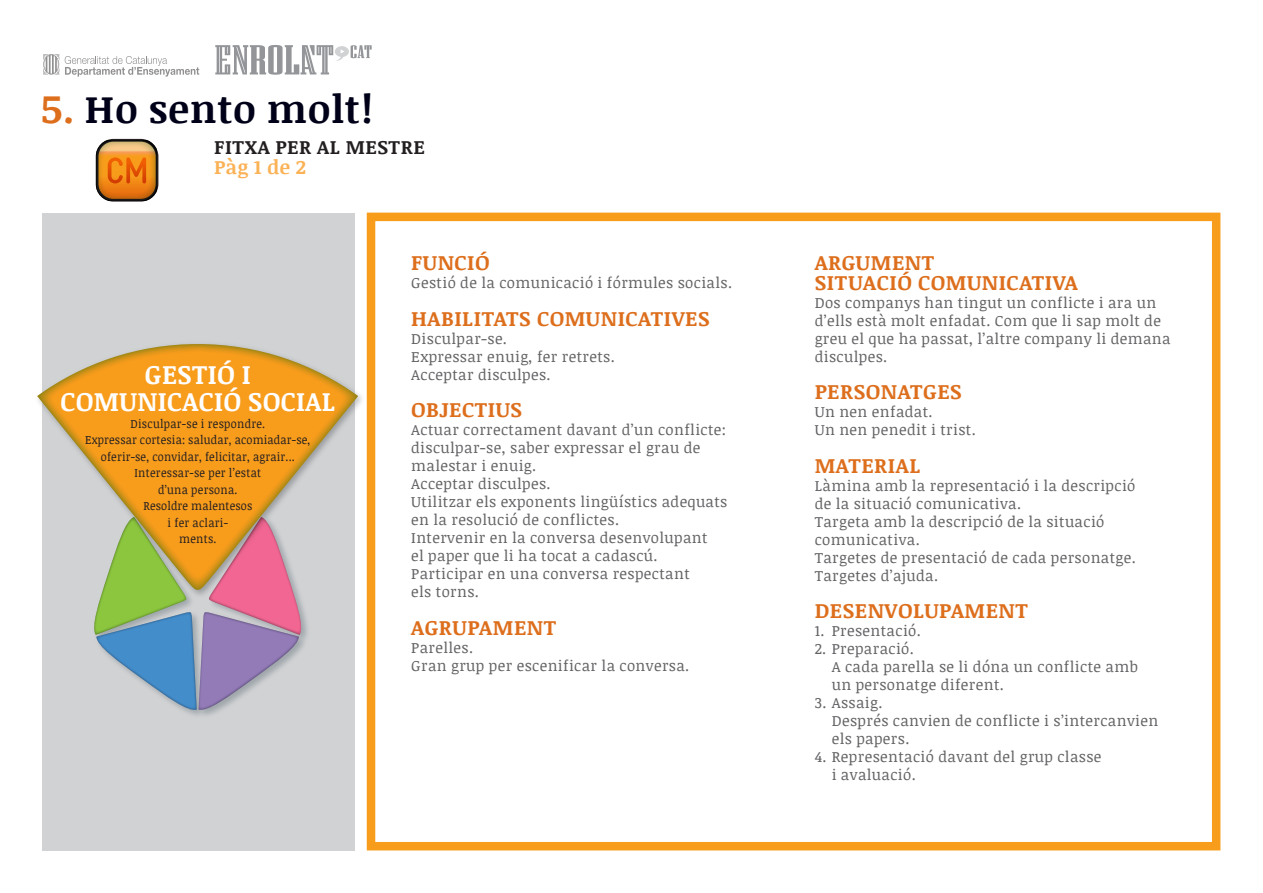
<style>
.page{position:relative;width:1263px;height:893px;background:#fff}
.page>*{position:absolute;margin:0;border:0;box-sizing:border-box;transform-origin:0 0}
.TITOL_FITXA{font:700 39px "Noticia Text";letter-spacing:.025em;color:#000119}
.Titular_1{font:700 27px/27px "Noticia Text";letter-spacing:.015em;color:#fff;text-align:center;scale:.95 1}
.Titular_1-2{font:700 21px/19.5px "Noticia Text";letter-spacing:.025em;color:#dd6e1c}
.Cos_de_Text{font:700 19.5px "Noticia Text";letter-spacing:.025em;color:#231f20}
.Cos_de_Text-2{font:700 19.5px "Noticia Text";color:#fbb256}
.Text_2cols{font:15px/18px "Noticia Text";letter-spacing:.025em;color:#636366}
.Titular_1-3{font:12px/16.5px "Noticia Text";letter-spacing:.015em;color:#231f20;text-align:center;scale:.92 1}
.s1{font-size:40.5px;color:#dd6e1c}
</style>
<div class="page">
<div style="left:43px;top:213px;width:312px;height:637px;background:#d1d2d4"></div>
<div style="left:367px;top:213px;width:853px;height:637px;border:9px solid #f89c1c"></div>
<div style="left:90px;top:600px;width:222px;height:121px;background:#d1d2d4"></div>
<svg style="left:91px;top:600px;width:214px;height:112px;background:#9aa1b8"></svg>
<img style="left:42px;top:339px;width:327px;height:261px">
<svg style="left:37px;top:344px;width:321px;height:246px;background:#e1ae66"></svg>
<div style="left:96px;top:139px;width:62px;height:63px;border:3px solid #231f20;border-radius:16px"></div>
<svg style="left:97px;top:140px;width:60px;height:60px;background:#d2812c"></svg>
<svg style="left:65px;top:56px;width:134px;height:21px"></svg>
<svg style="left:43px;top:54px;width:16px;height:21px"></svg>
<svg style="left:215px;top:45px;width:157px;height:30px"></svg>
<p class="TITOL_FITXA" style="left:41px;top:81px;width:333px"><span class="s1">5.</span> Ho sento molt!</p>
<p class="Cos_de_Text" style="left:214px;top:133px;width:212px">FITXA PER AL MESTRE</p>
<p class="Cos_de_Text-2" style="left:214px;top:153px;width:93px">Pàg 1 de 2</p>
<p class="Titular_1" style="left:61px;top:360px;width:290px">GESTIÓ I<br>COMUNICACIÓ SOCIAL</p>
<p class="Titular_1-3" style="left:85px;top:415px;width:246px">Disculpar-se i respondre.<br>Expressar cortesia: saludar, acomiadar-se, oferir-se, convidar, felicitar, agrair...<br>Interessar-se per l’estat<br>d’una persona.<br>Resoldre malentesos<br>i fer aclari-<br>ments.</p>
<p class="Titular_1-2" style="left:411px;top:252px;width:80px">FUNCIÓ</p>
<p class="Text_2cols" style="left:411px;top:273px;width:322px">Gestió de la comunicació i fórmules socials.</p>
<p class="Titular_1-2" style="left:411px;top:308px;width:300px">HABILITATS COMUNICATIVES</p>
<p class="Text_2cols" style="left:411px;top:329px;width:97px">Disculpar-se.</p>
<p class="Text_2cols" style="left:411px;top:347px;width:205px">Expressar enuig, fer retrets.</p>
<p class="Text_2cols" style="left:411px;top:365px;width:141px">Acceptar disculpes.</p>
<p class="Titular_1-2" style="left:411px;top:399px;width:112px">OBJECTIUS</p>
<p class="Text_2cols" style="left:411px;top:420px;width:317px">Actuar correctament davant d’un conflicte: disculpar-se, saber expressar el grau de</p>
<p class="Text_2cols" style="left:411px;top:456px;width:126px">malestar i enuig.</p>
<p class="Text_2cols" style="left:411px;top:474px;width:141px">Acceptar disculpes.</p>
<p class="Text_2cols" style="left:411px;top:492px;width:318px">Utilitzar els exponents lingüístics adequats</p>
<p class="Text_2cols" style="left:411px;top:510px;width:209px">en la resolució de conflictes.</p>
<p class="Text_2cols" style="left:411px;top:528px;width:298px">Intervenir en la conversa desenvolupant</p>
<p class="Text_2cols" style="left:411px;top:546px;width:248px">el paper que li ha tocat a cadascú.</p>
<p class="Text_2cols" style="left:411px;top:564px;width:280px">Participar en una conversa respectant</p>
<p class="Text_2cols" style="left:411px;top:582px;width:69px">els torns.</p>
<p class="Titular_1-2" style="left:411px;top:617px;width:146px">AGRUPAMENT</p>
<p class="Text_2cols" style="left:411px;top:638px;width:63px">Parelles.</p>
<p class="Text_2cols" style="left:411px;top:656px;width:280px">Gran grup per escenificar la conversa.</p>
<p class="Titular_1-2" style="left:815px;top:252px;width:265px">ARGUMENT<br>SITUACIÓ COMUNICATIVA</p>
<p class="Text_2cols" style="left:815px;top:293px;width:357px">Dos companys han tingut un conflicte i ara un d’ells està molt enfadat. Com que li sap molt de greu el que ha passat, l’altre company li demana disculpes.</p>
<p class="Titular_1-2" style="left:815px;top:381px;width:149px">PERSONATGES</p>
<p class="Text_2cols" style="left:815px;top:402px;width:119px">Un nen enfadat.</p>
<p class="Text_2cols" style="left:815px;top:420px;width:163px">Un nen penedit i trist.</p>
<p class="Titular_1-2" style="left:815px;top:455px;width:107px">MATERIAL</p>
<p class="Text_2cols" style="left:815px;top:476px;width:322px">Làmina amb la representació i la descripció de la situació comunicativa.</p>
<p class="Text_2cols" style="left:815px;top:512px;width:291px">Targeta amb la descripció de la situació</p>
<p class="Text_2cols" style="left:815px;top:530px;width:106px">comunicativa.</p>
<p class="Text_2cols" style="left:815px;top:548px;width:323px">Targetes de presentació de cada personatge.</p>
<p class="Text_2cols" style="left:815px;top:566px;width:125px">Targetes d’ajuda.</p>
<p class="Titular_1-2" style="left:815px;top:600px;width:215px">DESENVOLUPAMENT</p>
<p class="Text_2cols" style="left:815px;top:621px;width:108px">1. Presentació.</p>
<p class="Text_2cols" style="left:815px;top:639px;width:101px">2. Preparació.</p>
<p class="Text_2cols" style="left:832px;top:657px;width:308px">A cada parella se li dóna un conflicte amb</p>
<p class="Text_2cols" style="left:832px;top:675px;width:174px">un personatge diferent.</p>
<p class="Text_2cols" style="left:815px;top:693px;width:69px">3. Assaig.</p>
<p class="Text_2cols" style="left:832px;top:711px;width:328px">Després canvien de conflicte i s’intercanvien els papers.</p>
<p class="Text_2cols" style="left:832px;top:747px;width:271px;text-indent:-17px">4. Representació davant del grup classe i avaluació.</p>
</div>
